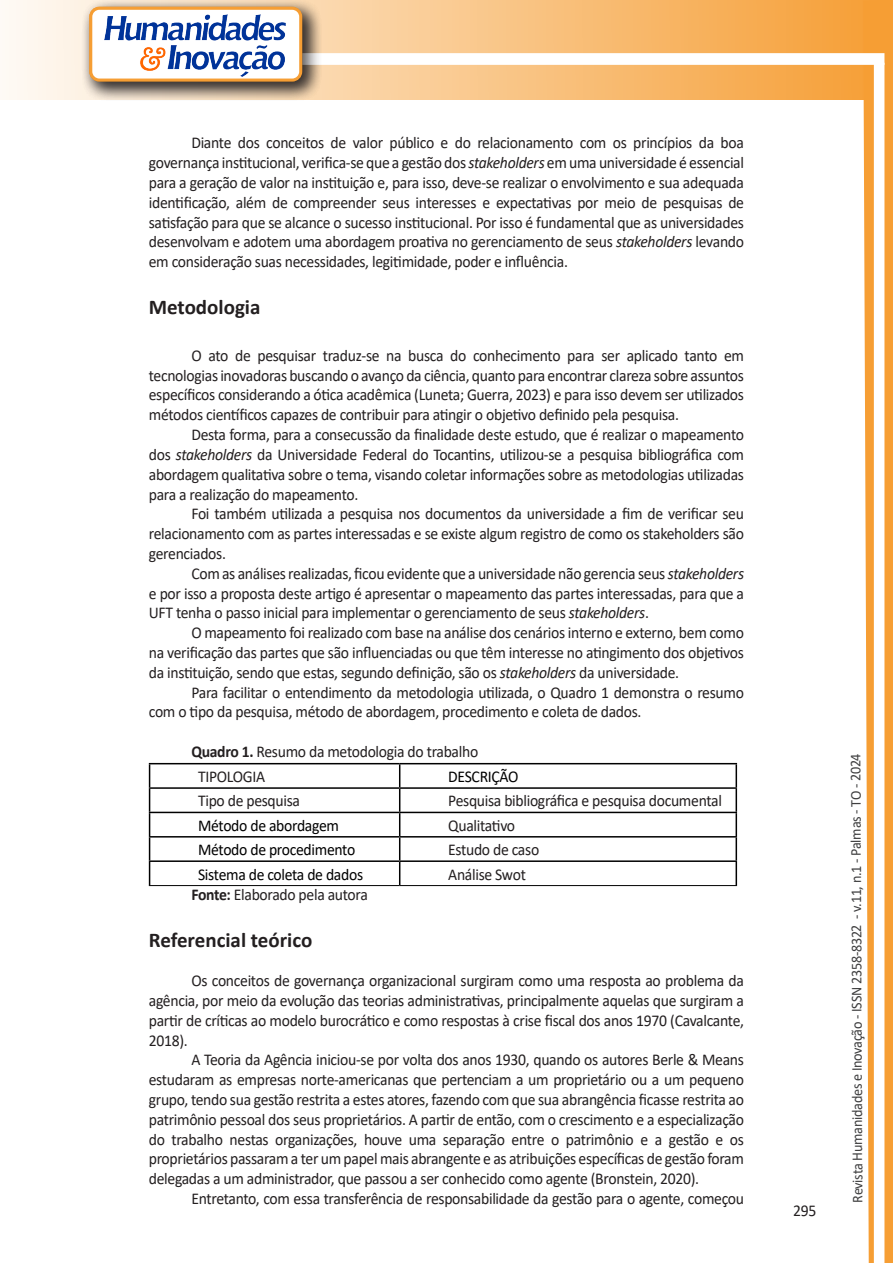
<style>
.page{position:relative;width:893px;height:1263px;background:#fff}
.page>*{position:absolute;margin:0;border:0;box-sizing:border-box;transform-origin:0 0}
.Titulo_2{font:700 21px "Calibri";color:#231f20}
.texto{font:16.5px/19.8px "Calibri";letter-spacing:-.02em;color:#231f20;text-align:justify;scale:.95 1}
.texto-2{font:16.5px "Calibri";letter-spacing:-.02em;color:#000;scale:.95 1}
.t1{font:15px "Calibri";letter-spacing:-.025em;color:#3e3e3f;scale:.95 1}
.s1{font-style:italic}
.s2{font-weight:700}
</style>
<div class="page">
<svg style="left:5px;top:0;width:858px;height:100px;background:#f9c484"></svg>
<div style="left:302px;top:53px;width:582px;height:12px;background:#fff;border:2px solid #fff"></div>
<svg style="left:863px;top:0;width:30px;height:1263px"></svg>
<div style="left:81px;top:0;width:241px;height:102px;background:#231f20;opacity:.75"></div>
<div style="left:91px;top:8px;width:210px;height:72px;background:#fff;border-radius:9px"></div>
<img style="left:104px;top:14px;width:181px;height:62px">
<div style="left:89px;top:7px;width:213px;height:75px;border:3px solid #f69e34;border-radius:9px"></div>
<hr style="left:149px;top:763px;width:251px;height:1px;background:#000">
<hr style="left:400px;top:763px;width:337px;height:1px;background:#000">
<hr style="left:149px;top:787px;width:251px;height:2px;background:#000">
<hr style="left:400px;top:787px;width:337px;height:2px;background:#000">
<hr style="left:149px;top:812px;width:251px;height:1px;background:#000">
<hr style="left:400px;top:812px;width:337px;height:1px;background:#000">
<hr style="left:149px;top:836px;width:251px;height:1px;background:#000">
<hr style="left:400px;top:836px;width:337px;height:1px;background:#000">
<hr style="left:149px;top:860px;width:251px;height:2px;background:#000">
<svg style="left:149px;top:764px;width:1px;height:121px"></svg>
<hr style="left:400px;top:860px;width:337px;height:2px;background:#000">
<svg style="left:399px;top:764px;width:1px;height:121px"></svg>
<svg style="left:736px;top:764px;width:1px;height:121px"></svg>
<hr style="left:149px;top:885px;width:251px;height:1px;background:#000">
<hr style="left:400px;top:885px;width:337px;height:1px;background:#000">
<p class="texto" style="left:149px;top:133px;width:628px;text-indent:43px">Diante dos conceitos de valor público e do relacionamento com os princípios da boa governança institucional, verifica-se que a gestão dos <span class="s1">stakeholders</span> em uma universidade é essencial para a geração de valor na instituição e, para isso, deve-se realizar o envolvimento e sua adequada identificação, além de compreender seus interesses e expectativas por meio de pesquisas de satisfação para que se alcance o sucesso institucional. Por isso é fundamental que as universidades desenvolvam e adotem uma abordagem proativa no gerenciamento de seus <span class="s1">stakeholders</span> levando em consideração suas necessidades, legitimidade, poder e influência.</p>
<p class="Titulo_2" style="left:149px;top:292px;width:113px">Metodologia</p>
<p class="texto" style="left:149px;top:345px;width:628px;text-indent:43px">O ato de pesquisar traduz-se na busca do conhecimento para ser aplicado tanto em tecnologias inovadoras buscando o avanço da ciência, quanto para encontrar clareza sobre assuntos específicos considerando a ótica acadêmica (Luneta; Guerra, 2023) e para isso devem ser utilizados métodos científicos capazes de contribuir para atingir o objetivo definido pela pesquisa.</p>
<p class="texto" style="left:149px;top:424px;width:628px;text-indent:43px">Desta forma, para a consecussão da finalidade deste estudo, que é realizar o mapeamento dos <span class="s1">stakeholders</span> da Universidade Federal do Tocantins, utilizou-se a pesquisa bibliográfica com abordagem qualitativa sobre o tema, visando coletar informações sobre as metodologias utilizadas para a realização do mapeamento.</p>
<p class="texto" style="left:149px;top:503px;width:628px;text-indent:43px">Foi também utilizada a pesquisa nos documentos da universidade a fim de verificar seu relacionamento com as partes interessadas e se existe algum registro de como os stakeholders são gerenciados.</p>
<p class="texto" style="left:149px;top:563px;width:628px;text-indent:43px">Com as análises realizadas, ficou evidente que a universidade não gerencia seus <span class="s1">stakeholders </span>e por isso a proposta deste artigo é apresentar o mapeamento das partes interessadas, para que a UFT tenha o passo inicial para implementar o gerenciamento de seus <span class="s1">stakeholders</span>.</p>
<p class="texto" style="left:149px;top:622px;width:628px;text-indent:43px">O mapeamento foi realizado com base na análise dos cenários interno e externo, bem como na verificação das partes que são influenciadas ou que têm interesse no atingimento dos objetivos da instituição, sendo que estas, segundo definição, são os <span class="s1">stakeholders</span> da universidade.</p>
<p class="texto" style="left:149px;top:682px;width:628px;text-indent:43px">Para facilitar o entendimento da metodologia utilizada, o Quadro 1 demonstra o resumo com o tipo da pesquisa, método de abordagem, procedimento e coleta de dados.</p>
<p class="texto" style="left:191px;top:741px;width:303px"><span class="s2">Quadro 1.</span> Resumo da metodologia do trabalho</p>
<p class="texto" style="left:198px;top:766px;width:72px">TIPOLOGIA</p>
<p class="texto-2" style="left:448px;top:765px;width:75px">DESCRIÇÃO</p>
<p class="texto" style="left:198px;top:791px;width:109px">Tipo de pesquisa</p>
<p class="texto" style="left:448px;top:791px;width:290px">Pesquisa bibliográfica e pesquisa documental</p>
<p class="texto-2" style="left:198px;top:814px;width:150px">Método de abordagem</p>
<p class="texto" style="left:448px;top:815px;width:72px">Qualitativo</p>
<p class="texto-2" style="left:198px;top:838px;width:167px">Método de procedimento</p>
<p class="texto" style="left:448px;top:839px;width:97px">Estudo de caso</p>
<p class="texto-2" style="left:198px;top:863px;width:175px">Sistema de coleta de dados</p>
<p class="texto" style="left:448px;top:864px;width:83px">Análise Swot</p>
<p class="texto" style="left:191px;top:884px;width:187px"><span class="s2">Fonte:</span> Elaborado pela autora</p>
<p class="Titulo_2" style="left:149px;top:925px;width:165px">Referencial teórico</p>
<p class="texto" style="left:149px;top:970px;width:628px;text-indent:43px">Os conceitos de governança organizacional surgiram como uma resposta ao problema da agência, por meio da evolução das teorias administrativas, principalmente aquelas que surgiram a partir de críticas ao modelo burocrático e como respostas à crise fiscal dos anos 1970 (Cavalcante, 2018).</p>
<p class="texto" style="left:149px;top:1049px;width:628px;text-indent:43px">A Teoria da Agência iniciou-se por volta dos anos 1930, quando os autores Berle &amp; Means estudaram as empresas norte-americanas que pertenciam a um proprietário ou a um pequeno grupo, tendo sua gestão restrita a estes atores, fazendo com que sua abrangência ficasse restrita ao patrimônio pessoal dos seus proprietários. A partir de então, com o crescimento e a especialização do trabalho nestas organizações, houve uma separação entre o patrimônio e a gestão e os proprietários passaram a ter um papel mais abrangente e as atribuições específicas de gestão foram delegadas a um administrador, que passou a ser conhecido como agente (Bronstein, 2020).</p>
<p class="texto" style="left:191px;top:1188px;width:583px">Entretanto, com essa transferência de responsabilidade da gestão para o agente, começou</p>
<p class="texto" style="left:793px;top:1200px;width:26px">295</p>
<p class="t1" style="left:846px;top:1203px;width:475px;rotate:-90deg">Revista Humanidades e Inovação - ISSN 2358-8322 - v.11, n.1 - Palmas - TO - 2024</p>
</div>
